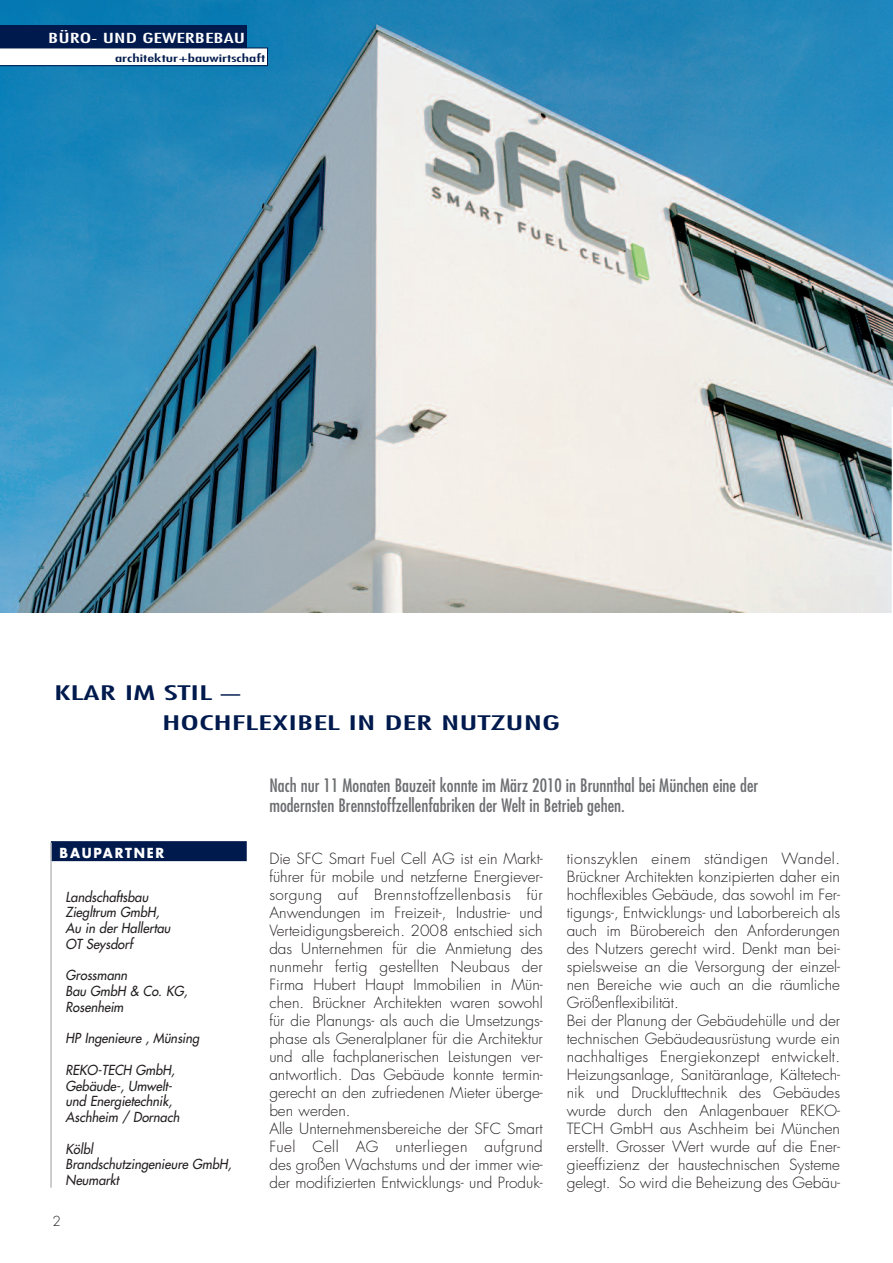
<style>
.page{position:relative;width:893px;height:1263px;background:#fff}
.page>*{position:absolute;margin:0;border:0;box-sizing:border-box;transform-origin:0 0}
.t1{font:condensed 19.5px/30px "Futura";color:#001a4d;scale:2 1}
.t2{font:condensed 18px/20.2px "Futura";color:#6c6d70}
.t3{font:300 15px/18px "Futura";color:#231f20}
.t4{font:italic 13.5px/15.8px "Futura";color:#231f20;scale:.95 1}
.t5{font:condensed 13.5px "Futura";color:#fff;scale:1.8 1}
.t6{font:700 13.5px "Futura";letter-spacing:.135em;color:#fff;scale:.95 1}
.t7{font:300 13.5px "Futura";color:#231f20}
.t8{font:condensed 10.5px "Futura";color:#001a4d;scale:1.8 1}
</style>
<div class="page">
<img style="left:0;top:0;width:893px;height:612px">
<div style="left:0;top:26px;width:247px;height:22px;background:#001a4d"></div>
<svg style="left:0;top:48px;width:268px;height:18px"></svg>
<div style="left:52px;top:842px;width:194px;height:18px;background:#001a4d"></div>
<div style="left:51px;top:841px;width:196px;height:20px;border:1px solid #001a4d"></div>
<svg style="left:892px;top:407px;width:1px;height:205px"></svg>
<hr style="left:50px;top:842px;width:2px;height:346px;background:#bcbdc0">
<p class="t5" style="left:48px;top:32px;width:111px">BÜRO- UND GEWERBEBAU</p>
<p class="t8" style="left:115px;top:53px;width:85px">architektur+bauwirtschaft</p>
<h1 class="t1" style="left:162px;top:679px;width:201px;text-indent:-108px">KLAR IM STIL –<br>HOCHFLEXIBEL IN DER NUTZUNG</h1>
<p class="t6" style="left:60px;top:847px;width:112px">BAUPARTNER</p>
<p class="t4" style="left:66px;top:890px;width:112px">Landschaftsbau<br>Ziegltrum GmbH,<br>Au in der Hallertau<br>OT Seysdorf</p>
<p class="t4" style="left:66px;top:968px;width:130px">Grossmann<br>Bau GmbH &amp; Co. KG,<br>Rosenheim</p>
<p class="t4" style="left:66px;top:1031px;width:142px">HP Ingenieure , Münsing</p>
<p class="t4" style="left:66px;top:1063px;width:121px">REKO-TECH GmbH,<br>Gebäude-, Umwelt&shy;und Energietechnik,<br>Aschheim / Dornach</p>
<p class="t4" style="left:66px;top:1142px;width:176px">Kölbl<br>Brandschutzingenieure GmbH,<br>Neumarkt</p>
<p class="t7" style="left:53px;top:1214px;width:10px">2</p>
<p class="t2" style="left:269px;top:776px;width:490px">Nach nur 11 Monaten Bauzeit konnte im März 2010 in Brunnthal bei München eine der modernsten Brennstoffzellenfabriken der Welt in Betrieb gehen.</p>
<p class="t3" style="left:269px;top:851px;width:275px">Die SFC Smart Fuel Cell AG ist ein Markt&shy;führer für mobile und netzferne Energiever&shy;sorgung auf Brennstoffzellenbasis für Anwendungen im Freizeit-, Industrie- und Verteidigungsbereich. 2008 entschied sich das Unternehmen für die Anmietung des nunmehr fertig gestellten Neubaus der Firma Hubert Haupt Immobilien in Mün&shy;chen. Brückner Architekten waren sowohl für die Planungs- als auch die Umsetzungs&shy;phase als Generalplaner für die Architektur und alle fachplanerischen Leistungen ver&shy;antwortlich. Das Gebäude konnte termin&shy;gerecht an den zufriedenen Mieter überge&shy;ben werden.<br>Alle Unternehmensbereiche der SFC Smart Fuel Cell AG unterliegen aufgrund des großen Wachstums und der immer wie&shy;der modifizierten Entwicklungs- und Produk-</p>
<p class="t3" style="left:567px;top:851px;width:275px">tionszyklen einem ständigen Wandel.<br>Brückner Architekten konzipierten daher ein hochflexibles Gebäude, das sowohl im Fer&shy;tigungs-, Entwicklungs- und Laborbereich als auch im Bürobereich den Anforderungen des Nutzers gerecht wird. Denkt man bei&shy;spielsweise an die Versorgung der einzel&shy;nen Bereiche wie auch an die räumliche Größenflexibilität.<br>Bei der Planung der Gebäudehülle und der technischen Gebäudeausrüstung wurde ein nachhaltiges Energiekonzept entwickelt.<br>Heizungsanlage, Sanitäranlage, Kältetech&shy;nik und Drucklufttechnik des Gebäudes wurde durch den Anlagenbauer REKO-TECH GmbH aus Aschheim bei München erstellt. Grosser Wert wurde auf die Ener&shy;gieeffizienz der haustechnischen Systeme gelegt. So wird die Beheizung des Gebäu-</p>
</div>
